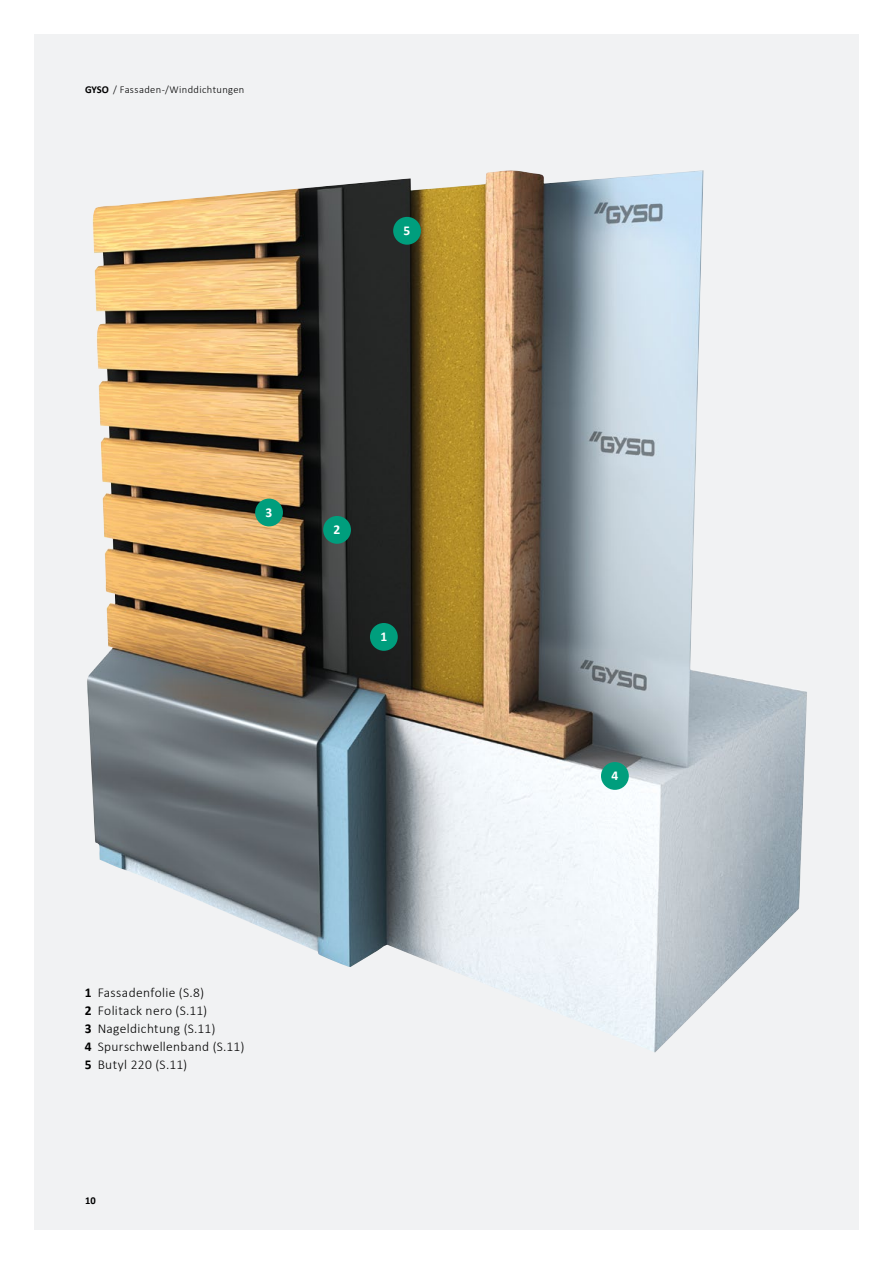
<style>
.page{position:relative;width:893px;height:1263px;background:#fff}
.page>*{position:absolute;margin:0;border:0;box-sizing:border-box;transform-origin:0 0}
.t1{font:300 13.5px/18px "Calibri";letter-spacing:.025em;color:#000}
.t2{font:700 13.5px "Calibri";color:#fff}
.t3{font:300 10.5px "Calibri";letter-spacing:.035em;color:#000}
.t4{font:700 10.5px "Calibri";color:#000}
.s1{font-weight:700}
</style>
<div class="page">
<div style="left:34px;top:34px;width:825px;height:1195px;background:#f1f2f3"></div>
<img style="left:87px;top:170px;width:720px;height:882px">
<div style="left:393px;top:217px;width:28px;height:28px;background:#009e7d;border-radius:50%"></div>
<div style="left:601px;top:762px;width:28px;height:28px;background:#009e7d;border-radius:50%"></div>
<div style="left:370px;top:623px;width:28px;height:28px;background:#009e7d;border-radius:50%"></div>
<div style="left:323px;top:516px;width:28px;height:28px;background:#009e7d;border-radius:50%"></div>
<div style="left:255px;top:499px;width:28px;height:27px;background:#009e7d;border-radius:50%"></div>
<p class="t3" style="left:85px;top:83px;width:161px"><span class="s1">GYSO</span> / Fassaden-/Winddichtungen</p>
<p class="t2" style="left:404px;top:221px;width:8px">5</p>
<p class="t2" style="left:266px;top:503px;width:8px">3</p>
<p class="t2" style="left:334px;top:520px;width:8px">2</p>
<p class="t2" style="left:380px;top:627px;width:8px">1</p>
<p class="t1" style="left:85px;top:983px;width:161px"><span class="s1">1</span> Fassadenfolie (S.8)<br><span class="s1">2</span> Folitack nero (S.11)<br><span class="s1">3</span> Nageldichtung (S.11)<br><span class="s1">4</span> Spurschwellenband (S.11)<br><span class="s1">5</span> Butyl 220 (S.11)</p>
<p class="t4" style="left:85px;top:1193px;width:12px">10</p>
<p class="t2" style="left:611px;top:766px;width:8px">4</p>
</div>
